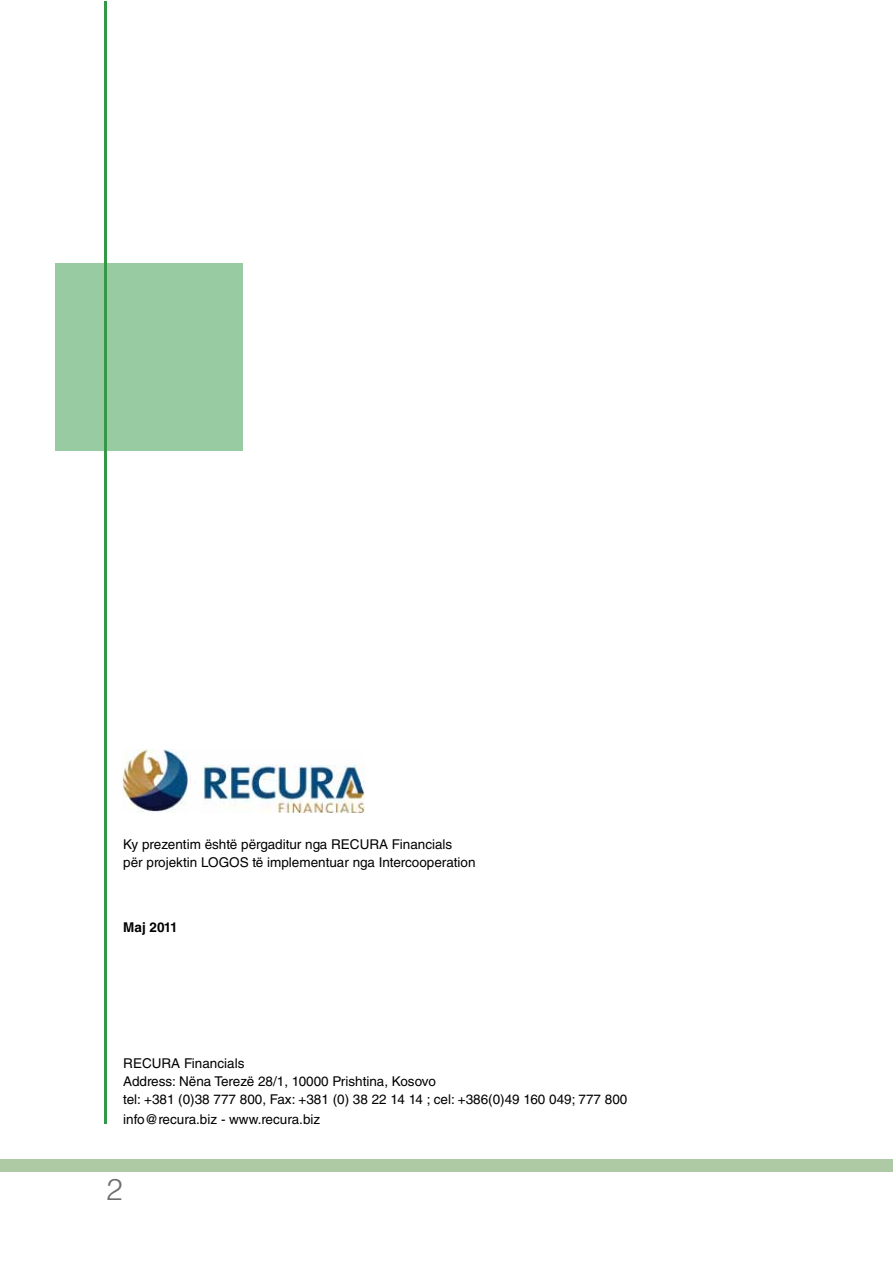
<style>
.page{position:relative;width:893px;height:1263px;background:#fff}
.page>*{position:absolute;margin:0;border:0;box-sizing:border-box;transform-origin:0 0}
.t1{font:300 30px "Helvetica LT Std";color:#6d6e71}
.t2{font:13.5px/18px "Helvetica LT Std";color:#000}
.t3{font:700 13.5px "Helvetica LT Std";color:#000}
</style>
<div class="page">
<div style="left:0;top:1159px;width:893px;height:12px;background:#aecaa5"></div>
<div style="left:55px;top:264px;width:187px;height:187px;background:#99cba2"></div>
<hr style="left:104px;top:1px;width:2px;height:1123px;background:#349846">
<img style="left:122px;top:749px;width:242px;height:64px">
<p class="t2" style="left:123px;top:835px;width:354px">Ky prezentim është përgaditur nga RECURA Financials<br>për projektin LOGOS të implementuar nga Intercooperation</p>
<p class="t3" style="left:123px;top:919px;width:56px">Maj 2011</p>
<p class="t2" style="left:123px;top:1054px;width:506px">RECURA Financials<br>Address: Nëna Terezë 28/1, 10000 Prishtina, Kosovo<br>tel: +381 (0)38 777 800, Fax: +381 (0) 38 22 14 14 ; cel: +386(0)49 160 049; 777 800</p>
<p class="t2" style="left:123px;top:1110px;width:198px">info@recura.biz - www.recura.biz</p>
<h1 class="t1" style="left:106px;top:1170px;width:18px">2</h1>
</div>
